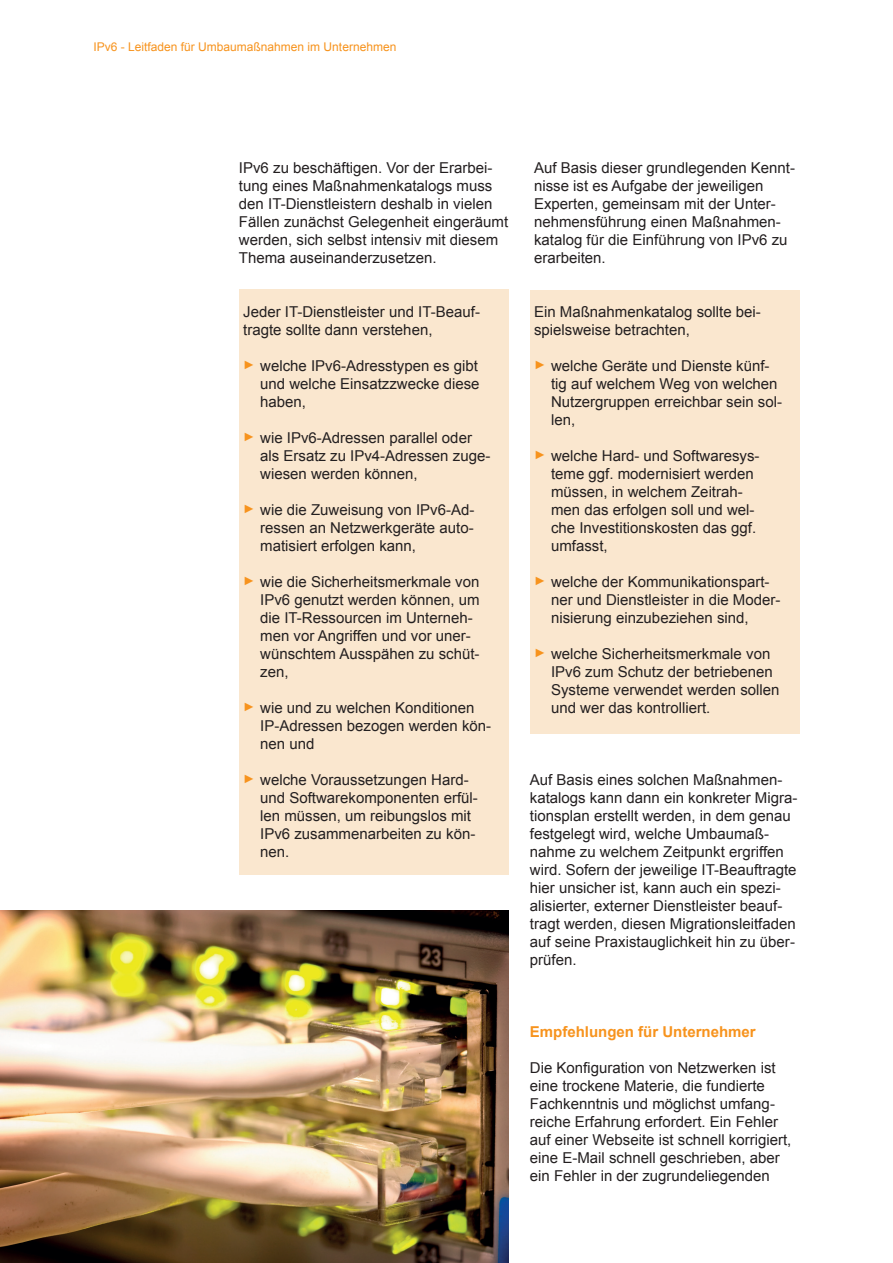
<style>
.page{position:relative;width:893px;height:1263px;background:#fff}
.page>*{position:absolute;margin:0;border:0;box-sizing:border-box;transform-origin:0 0}
.t1{font:15px/18px "Arial";color:#231f20}
.t2{font:700 15px "Arial";color:#f7931d}
.t3{font:12px "Arial";color:#f7931d}
.s1{font-size:12px;color:#f7931d}
</style>
<div class="page">
<div style="left:530px;top:290px;width:269px;height:443px;background:#fae7cf"></div>
<div style="left:239px;top:289px;width:270px;height:586px;background:#fae7cf"></div>
<img style="left:0;top:911px;width:509px;height:352px">
<p class="t3" style="left:94px;top:39px;width:304px">IPv6 - Leitfaden für Umbaumaßnahmen im Unternehmen</p>
<p class="t1" style="left:239px;top:159px;width:271px">IPv6 zu beschäftigen. Vor der Erarbei&shy;tung eines Maßnahmenkatalogs muss den IT-Dienstleistern deshalb in vielen Fällen zunächst Gelegenheit eingeräumt werden, sich selbst intensiv mit diesem Thema auseinanderzusetzen.</p>
<p class="t1" style="left:243px;top:303px;width:238px">Jeder IT-Dienstleister und IT-Beauf&shy;tragte sollte dann verstehen,</p>
<p class="t1" style="left:260px;top:357px;width:221px;text-align:justify;text-indent:-17px"><span class="s1">►</span> welche IPv6-Adresstypen es gibt und welche Einsatzzwecke diese haben,</p>
<p class="t1" style="left:260px;top:429px;width:232px;text-indent:-17px"><span class="s1">►</span> wie IPv6-Adressen parallel oder als Ersatz zu IPv4-Adressen zuge&shy;wiesen werden können,</p>
<p class="t1" style="left:260px;top:501px;width:216px;text-align:justify;text-indent:-17px"><span class="s1">►</span> wie die Zuweisung von IPv6-Ad&shy;ressen an Netzwerkgeräte auto&shy;matisiert erfolgen kann,</p>
<p class="t1" style="left:260px;top:573px;width:221px;text-indent:-17px"><span class="s1">►</span> wie die Sicherheitsmerkmale von<br>IPv6 genutzt werden können, um die IT-Ressourcen im Unterneh&shy;men vor Angriffen und vor uner&shy;wünschtem Ausspähen zu schüt&shy;zen,</p>
<p class="t1" style="left:260px;top:699px;width:232px;text-indent:-17px"><span class="s1">►</span> wie und zu welchen Konditionen<br>IP-Adressen bezogen werden kön&shy;nen und</p>
<p class="t1" style="left:260px;top:771px;width:219px;text-indent:-17px"><span class="s1">►</span> welche Voraussetzungen Hard&shy;und Softwarekomponenten erfül&shy;len müssen, um reibungslos mit<br>IPv6 zusammenarbeiten zu kön&shy;nen.</p>
<p class="t1" style="left:534px;top:159px;width:262px">Auf Basis dieser grundlegenden Kennt&shy;nisse ist es Aufgabe der jeweiligen<br>Experten, gemeinsam mit der Unter&shy;nehmensführung einen Maßnahmen&shy;katalog für die Einführung von IPv6 zu erarbeiten.</p>
<p class="t1" style="left:534px;top:303px;width:228px">Ein Maßnahmenkatalog sollte bei&shy;spielsweise betrachten,</p>
<p class="t1" style="left:551px;top:357px;width:232px;text-indent:-17px"><span class="s1">►</span> welche Geräte und Dienste künf&shy;tig auf welchem Weg von welchen<br>Nutzergruppen erreichbar sein sol&shy;len,</p>
<p class="t1" style="left:551px;top:447px;width:210px;text-indent:-17px"><span class="s1">►</span> welche Hard- und Softwaresys&shy;teme ggf. modernisiert werden müssen, in welchem Zeitrah&shy;men das erfolgen soll und wel&shy;che Investitionskosten das ggf. umfasst,</p>
<p class="t1" style="left:551px;top:573px;width:231px;text-indent:-17px"><span class="s1">►</span> welche der Kommunikationspart&shy;ner und Dienstleister in die Moder&shy;nisierung einzubeziehen sind,</p>
<p class="t1" style="left:551px;top:645px;width:230px;text-indent:-17px"><span class="s1">►</span> welche Sicherheitsmerkmale von<br>IPv6 zum Schutz der betriebenen<br>Systeme verwendet werden sollen und wer das kontrolliert.</p>
<p class="t1" style="left:530px;top:771px;width:269px">Auf Basis eines solchen Maßnahmen&shy;katalogs kann dann ein konkreter Migra&shy;tionsplan erstellt werden, in dem genau festgelegt wird, welche Umbaumaß&shy;nahme zu welchem Zeitpunkt ergriffen wird. Sofern der jeweilige IT-Beauftragte hier unsicher ist, kann auch ein spezi&shy;alisierter, externer Dienstleister beauf&shy;tragt werden, diesen Migrationsleitfaden auf seine Praxistauglichkeit hin zu über&shy;prüfen.</p>
<p class="t2" style="left:530px;top:1022px;width:227px">Empfehlungen für Unternehmer</p>
<p class="t1" style="left:530px;top:1059px;width:263px">Die Konfiguration von Netzwerken ist eine trockene Materie, die fundierte Fachkenntnis und möglichst umfang&shy;reiche Erfahrung erfordert. Ein Fehler auf einer Webseite ist schnell korrigiert, eine E-Mail schnell geschrieben, aber ein Fehler in der zugrundeliegenden</p>
</div>
